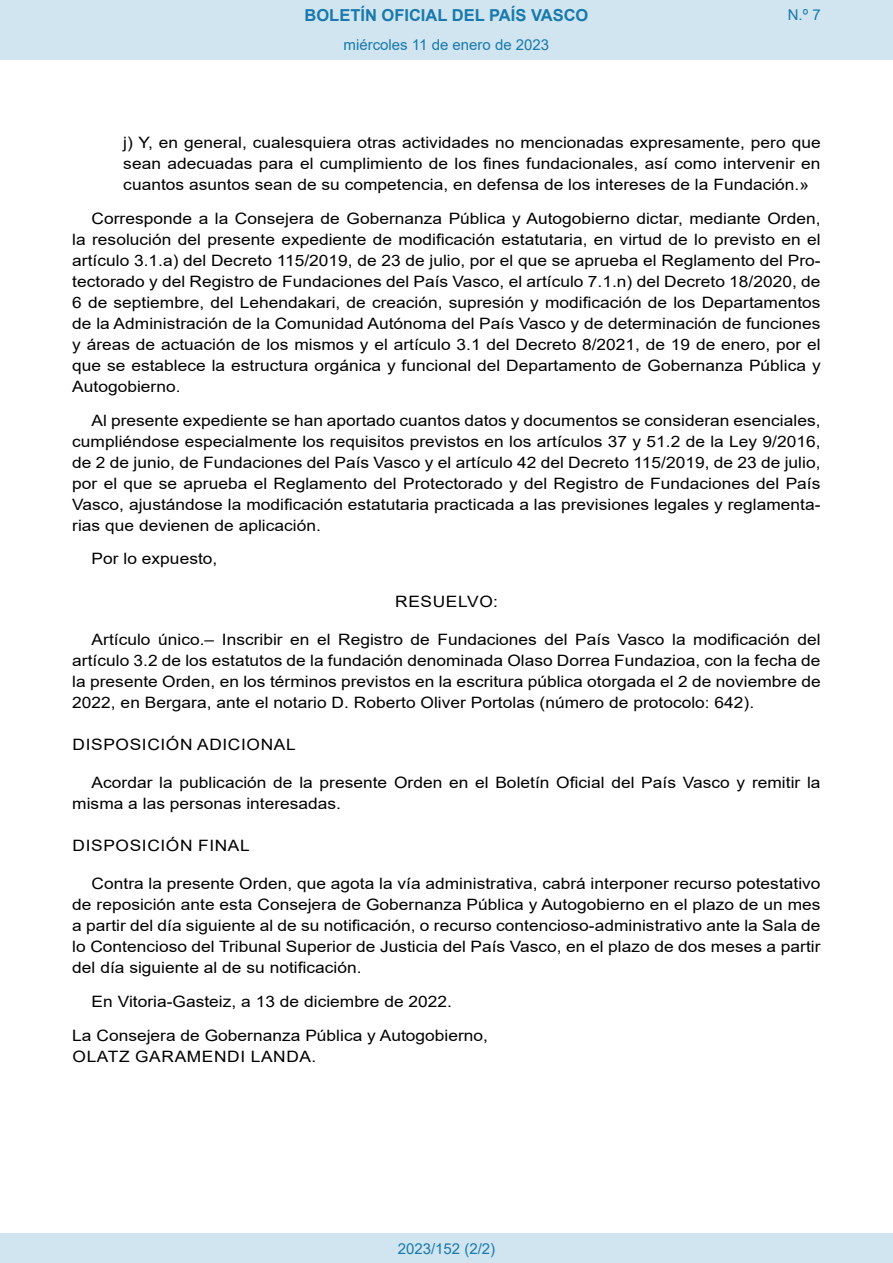
<style>
.page{position:relative;width:893px;height:1263px;background:#fff}
.page>*{position:absolute;margin:0;border:0;box-sizing:border-box;transform-origin:0 0}
.t1{font:700 16.5px "Arial";color:#1879ad}
.BOPVDetalle{font:15.6px/21px "Arial";color:#000;text-align:justify;scale:1.11 1}
.BOPVDetalle2{font:15.6px/21px "Arial";color:#000;text-align:justify;scale:1.11 1}
.BOPVFirmaPuesto{font:15.6px "Arial";color:#000;scale:1.11 1}
.BOPVFirmaLugFec{font:15.6px "Arial";color:#000;scale:1.11 1}
.BOPVDisposicion{font:15.6px "Arial";letter-spacing:.035em;color:#000;scale:1.11 1}
.BOPVFirmaNombre{font:15.6px "Arial";letter-spacing:.035em;color:#000;scale:1.11 1}
.BOPVClave{font:15.6px "Arial";letter-spacing:.035em;color:#000;scale:1.11 1}
.Paginacion_Centro{font:15px "Arial";color:#1879ad}
</style>
<div class="page">
<div style="left:0;top:0;width:893px;height:60px;background:#d0e5f0"></div>
<div style="left:0;top:1233px;width:893px;height:30px;background:#d0e5f0"></div>
<p class="t1" style="left:305px;top:3px;width:285px">BOLETÍN OFICIAL DEL PAÍS VASCO</p>
<p class="Paginacion_Centro" style="left:344px;top:35px;width:207px">miércoles 11 de enero de 2023</p>
<p class="Paginacion_Centro" style="left:788px;top:5px;width:34px">N.º 7</p>
<p class="BOPVDetalle2" style="left:123px;top:132px;width:630px">j) Y, en general, cualesquiera otras actividades no mencionadas expresamente, pero que sean adecuadas para el cumplimiento de los fines fundacionales, así como intervenir en cuantos asuntos sean de su competencia, en defensa de los intereses de la Fundación.»</p>
<p class="BOPVDetalle" style="left:72px;top:208px;width:676px;text-indent:19px">Corresponde a la Consejera de Gobernanza Pública y Autogobierno dictar, mediante Orden, la resolución del presente expediente de modificación estatutaria, en virtud de lo previsto en el artículo 3.1.a) del Decreto 115/2019, de 23 de julio, por el que se aprueba el Reglamento del Pro&shy;tectorado y del Registro de Fundaciones del País Vasco, el artículo 7.1.n) del Decreto 18/2020, de 6 de septiembre, del Lehendakari, de creación, supresión y modificación de los Departamentos de la Administración de la Comunidad Autónoma del País Vasco y de determinación de funciones y áreas de actuación de los mismos y el artículo 3.1 del Decreto 8/2021, de 19 de enero, por el que se establece la estructura orgánica y funcional del Departamento de Gobernanza Pública y Autogobierno.</p>
<p class="BOPVDetalle" style="left:72px;top:410px;width:676px;text-indent:19px">Al presente expediente se han aportado cuantos datos y documentos se consideran esenciales, cumpliéndose especialmente los requisitos previstos en los artículos 37 y 51.2 de la Ley 9/2016, de 2 de junio, de Fundaciones del País Vasco y el artículo 42 del Decreto 115/2019, de 23 de julio, por el que se aprueba el Reglamento del Protectorado y del Registro de Fundaciones del País Vasco, ajustándose la modificación estatutaria practicada a las previsiones legales y reglamenta&shy;rias que devienen de aplicación.</p>
<p class="BOPVDetalle" style="left:92px;top:548px;width:115px">Por lo expuesto,</p>
<p class="BOPVClave" style="left:395px;top:590px;width:94px">RESUELVO:</p>
<p class="BOPVDetalle" style="left:72px;top:629px;width:676px;text-indent:19px">Artículo único.– Inscribir en el Registro de Fundaciones del País Vasco la modificación del artículo 3.2 de los estatutos de la fundación denominada Olaso Dorrea Fundazioa, con la fecha de la presente Orden, en los términos previstos en la escritura pública otorgada el 2 de noviembre de 2022, en Bergara, ante el notario D. Roberto Oliver Portolas (número de protocolo: 642).</p>
<p class="BOPVDisposicion" style="left:73px;top:734px;width:202px">DISPOSICIÓN ADICIONAL</p>
<p class="BOPVDetalle" style="left:72px;top:772px;width:676px;text-indent:19px">Acordar la publicación de la presente Orden en el Boletín Oficial del País Vasco y remitir la misma a las personas interesadas.</p>
<p class="BOPVDisposicion" style="left:73px;top:835px;width:161px">DISPOSICIÓN FINAL</p>
<p class="BOPVDetalle" style="left:72px;top:873px;width:676px;text-indent:19px">Contra la presente Orden, que agota la vía administrativa, cabrá interponer recurso potestativo de reposición ante esta Consejera de Gobernanza Pública y Autogobierno en el plazo de un mes a partir del día siguiente al de su notificación, o recurso contencioso-administrativo ante la Sala de lo Contencioso del Tribunal Superior de Justicia del País Vasco, en el plazo de dos meses a partir del día siguiente al de su notificación.</p>
<p class="BOPVFirmaLugFec" style="left:92px;top:991px;width:326px">En Vitoria-Gasteiz, a 13 de diciembre de 2022.</p>
<p class="BOPVFirmaPuesto" style="left:72px;top:1024px;width:376px">La Consejera de Gobernanza Pública y Autogobierno,</p>
<p class="BOPVFirmaNombre" style="left:73px;top:1045px;width:221px">OLATZ GARAMENDI LANDA.</p>
<p class="Paginacion_Centro" style="left:398px;top:1238px;width:99px">2023/152 (2/2)</p>
</div>
